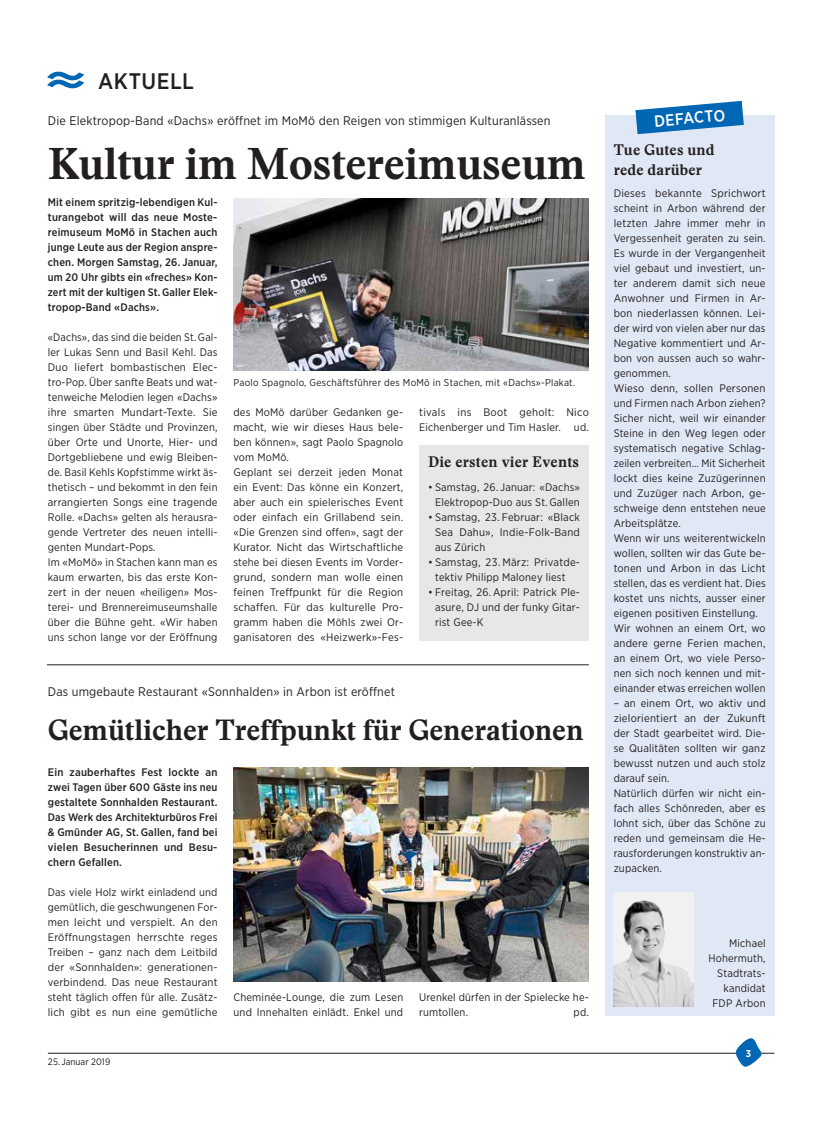
<style>
.page{position:relative;width:833px;height:1134px;background:#fff}
.page>*{position:absolute;margin:0;border:0;box-sizing:border-box;transform-origin:0 0}
.t1{font:700 43.75px "Stanley";letter-spacing:-.01em;color:#231f20}
.t2{font:700 28.75px "Stanley";letter-spacing:-.005em;color:#231f20}
.t3{font:500 22.5px "Gotham Narrow";letter-spacing:.02em;color:#231f20}
.t4{font:500 16.25px "Gotham Narrow";color:#fff}
.t5{font:700 15px/20px "Stanley";letter-spacing:.01em;color:#231f20}
.t6{font:12.5px "Gotham Narrow";letter-spacing:.015em;color:#231f20}
.t7{font:11px/15px "Gotham Narrow";letter-spacing:.015em;color:#231f20}
.t8{font:500 11px/15px "Gotham Narrow";letter-spacing:.015em;color:#231f20;text-align:justify}
.t9{font:10px "Gotham Narrow";letter-spacing:.025em;color:#231f20}
.t10{font:700 10px "Gotham Narrow";color:#fff}
.t11{font:9.38px "Gotham Narrow";color:#231f20}
</style>
<div class="page">
<svg style="left:47px;top:72px;width:37px;height:16px"></svg>
<hr style="left:48px;top:1053px;width:726px;height:1px;background:#231f20">
<svg style="left:735px;top:1038px;width:27px;height:29px"></svg>
<div style="left:605px;top:116px;width:169px;height:900px;background:#e1e8f5"></div>
<svg style="left:635px;top:101px;width:109px;height:33px"></svg>
<img style="left:613px;top:892px;width:80px;height:114px">
<img style="left:233px;top:199px;width:356px;height:172px">
<hr style="left:47px;top:665px;width:542px;height:1px;background:#231f20">
<img style="left:233px;top:768px;width:356px;height:214px">
<div style="left:419px;top:446px;width:170px;height:195px;background:#e6e7e9"></div>
<h3 class="t3" style="left:98px;top:66px;width:97px">AKTUELL</h3>
<p class="t6" style="left:48px;top:113px;width:504px">Die Elektropop-Band «Dachs» eröffnet im MoMö den Reigen von stimmigen Kulturanlässen</p>
<h3 class="t4" style="left:653px;top:111px;width:73px;rotate:-5deg">DEFACTO</h3>
<h1 class="t1" style="left:48px;top:139px;width:539px">Kultur im Mostereimuseum</h1>
<p class="t8" style="left:48px;top:194px;width:171px">Mit einem spritzig-lebendigen Kul&shy;turangebot will das neue Moste&shy;reimuseum MoMö in Stachen auch junge Leute aus der Region anspre&shy;chen. Morgen Samstag, 26. Januar, um 20 Uhr gibts ein «freches» Kon&shy;zert mit der kultigen St. Galler Elek&shy;tropop-Band «Dachs».</p>
<p class="t7" style="left:48px;top:329px;width:171px">«Dachs», das sind die beiden St. Gal&shy;ler Lukas Senn und Basil Kehl. Das Duo liefert bombastischen Elec&shy;tro-Pop. Über sanfte Beats und wat&shy;tenweiche Melodien legen «Dachs» ihre smarten Mundart-Texte. Sie singen über Städte und Provinzen, über Orte und Unorte, Hier- und Dortgebliebene und ewig Bleiben&shy;de. Basil Kehls Kopfstimme wirkt äs&shy;thetisch – und bekommt in den fein arrangierten Songs eine tragende Rolle. «Dachs» gelten als herausra&shy;gende Vertreter des neuen intelli&shy;genten Mundart-Pops.<br>Im «MoMö» in Stachen kann man es kaum erwarten, bis das erste Kon&shy;zert in der neuen «heiligen» Mos&shy;terei- und Brennereimuseumshalle über die Bühne geht. «Wir haben uns schon lange vor der Eröffnung</p>
<h3 class="t5" style="left:613px;top:140px;width:103px">Tue Gutes und rede darüber</h3>
<p class="t7" style="left:613px;top:186px;width:154px">Dieses bekannte Sprichwort scheint in Arbon während der letzten Jahre immer mehr in<br>Vergessenheit geraten zu sein.<br>Es wurde in der Vergangenheit viel gebaut und investiert, un&shy;ter anderem damit sich neue<br>Anwohner und Firmen in Ar&shy;bon niederlassen können. Lei&shy;der wird von vielen aber nur das<br>Negative kommentiert und Ar&shy;bon von aussen auch so wahr&shy;genommen.<br>Wieso denn, sollen Personen und Firmen nach Arbon ziehen?<br>Sicher nicht, weil wir einander<br>Steine in den Weg legen oder systematisch negative Schlag&shy;zeilen verbreiten… Mit Sicherheit lockt dies keine Zuzügerinnen und Zuzüger nach Arbon, ge&shy;schweige denn entstehen neue<br>Arbeitsplätze.<br>Wenn wir uns weiterentwickeln wollen, sollten wir das Gute be&shy;tonen und Arbon in das Licht stellen, das es verdient hat. Dies kostet uns nichts, ausser einer eigenen positiven Einstellung.<br>Wir wohnen an einem Ort, wo andere gerne Ferien machen, an einem Ort, wo viele Perso&shy;nen sich noch kennen und mit&shy;einander etwas erreichen wollen</p>
<p class="t7" style="left:613px;top:696px;width:153px">– an einem Ort, wo aktiv und zielorientiert an der Zukunft der Stadt gearbeitet wird. Die&shy;se Qualitäten sollten wir ganz bewusst nutzen und auch stolz darauf sein.<br>Natürlich dürfen wir nicht ein&shy;fach alles Schönreden, aber es lohnt sich, über das Schöne zu reden und gemeinsam die He&shy;rausforderungen konstruktiv an&shy;zupacken.</p>
<p class="t9" style="left:233px;top:376px;width:343px">Paolo Spagnolo, Geschäftsführer des MoMö in Stachen, mit «Dachs»-Plakat.</p>
<p class="t7" style="left:233px;top:404px;width:171px">des MoMö darüber Gedanken ge&shy;macht, wie wir dieses Haus bele&shy;ben können», sagt Paolo Spagnolo vom MoMö.<br>Geplant sei derzeit jeden Monat ein Event: Das könne ein Konzert, aber auch ein spielerisches Event oder einfach ein Grillabend sein. «Die Grenzen sind offen», sagt der<br>Kurator. Nicht das Wirtschaftliche stehe bei diesen Events im Vorder&shy;grund, sondern man wolle einen feinen Treffpunkt für die Region schaffen. Für das kulturelle Pro&shy;gramm haben die Möhls zwei Or&shy;ganisatoren des «Heizwerk»-Fes-</p>
<p class="t7" style="left:419px;top:404px;width:171px">tivals ins Boot geholt: Nico<br>Eichenberger und Tim Hasler. ud.</p>
<h3 class="t5" style="left:428px;top:452px;width:152px">Die ersten vier Events</h3>
<p class="t7" style="left:428px;top:479px;width:153px;text-align:right">• Samstag, 26. Januar: «Dachs»<br>Elektropop-Duo aus St. Gallen</p>
<p class="t7" style="left:435px;top:509px;width:146px;text-align:justify;text-indent:-7px">• Samstag, 23. Februar: «Black Sea Dahu», Indie-Folk-Band aus Zürich</p>
<p class="t7" style="left:435px;top:554px;width:146px;text-indent:-7px">• Samstag, 23. März: Privatde&shy;tektiv Philipp Maloney liest</p>
<p class="t7" style="left:435px;top:584px;width:146px;text-align:justify;text-indent:-7px">• Freitag, 26. April: Patrick Ple&shy;asure, DJ und der funky Gitar&shy;rist Gee-K</p>
<p class="t6" style="left:48px;top:684px;width:349px">Das umgebaute Restaurant «Sonnhalden» in Arbon ist eröffnet</p>
<h2 class="t2" style="left:48px;top:713px;width:537px">Gemütlicher Treffpunkt für Generationen</h2>
<p class="t8" style="left:48px;top:764px;width:171px">Ein zauberhaftes Fest lockte an zwei Tagen über 600 Gäste ins neu gestaltete Sonnhalden Restaurant.<br>Das Werk des Architekturbüros Frei &amp; Gmünder AG, St. Gallen, fand bei vielen Besucherinnen und Besu&shy;chern Gefallen.</p>
<p class="t7" style="left:48px;top:884px;width:171px;text-align:justify">Das viele Holz wirkt einladend und gemütlich, die geschwungenen For&shy;men leicht und verspielt. An den Eröffnungstagen herrschte reges Treiben – ganz nach dem Leitbild der «Sonnhalden»: generationen&shy;verbindend. Das neue Restaurant steht täglich offen für alle. Zusätz&shy;lich gibt es nun eine gemütliche</p>
<p class="t7" style="left:708px;top:935px;width:59px;text-align:right">Michael<br>Hohermuth,<br>Stadtrats&shy;kandidat<br>FDP Arbon</p>
<p class="t7" style="left:233px;top:989px;width:171px">Cheminée-Lounge, die zum Lesen und Innehalten einlädt. Enkel und</p>
<p class="t7" style="left:419px;top:989px;width:171px">Urenkel dürfen in der Spielecke he&shy;rumtollen.</p>
<p class="t7" style="left:573px;top:1004px;width:17px">pd.</p>
<p class="t11" style="left:48px;top:1056px;width:64px">25. Januar 2019</p>
<p class="t10" style="left:746px;top:1047px;width:7px">3</p>
</div>
